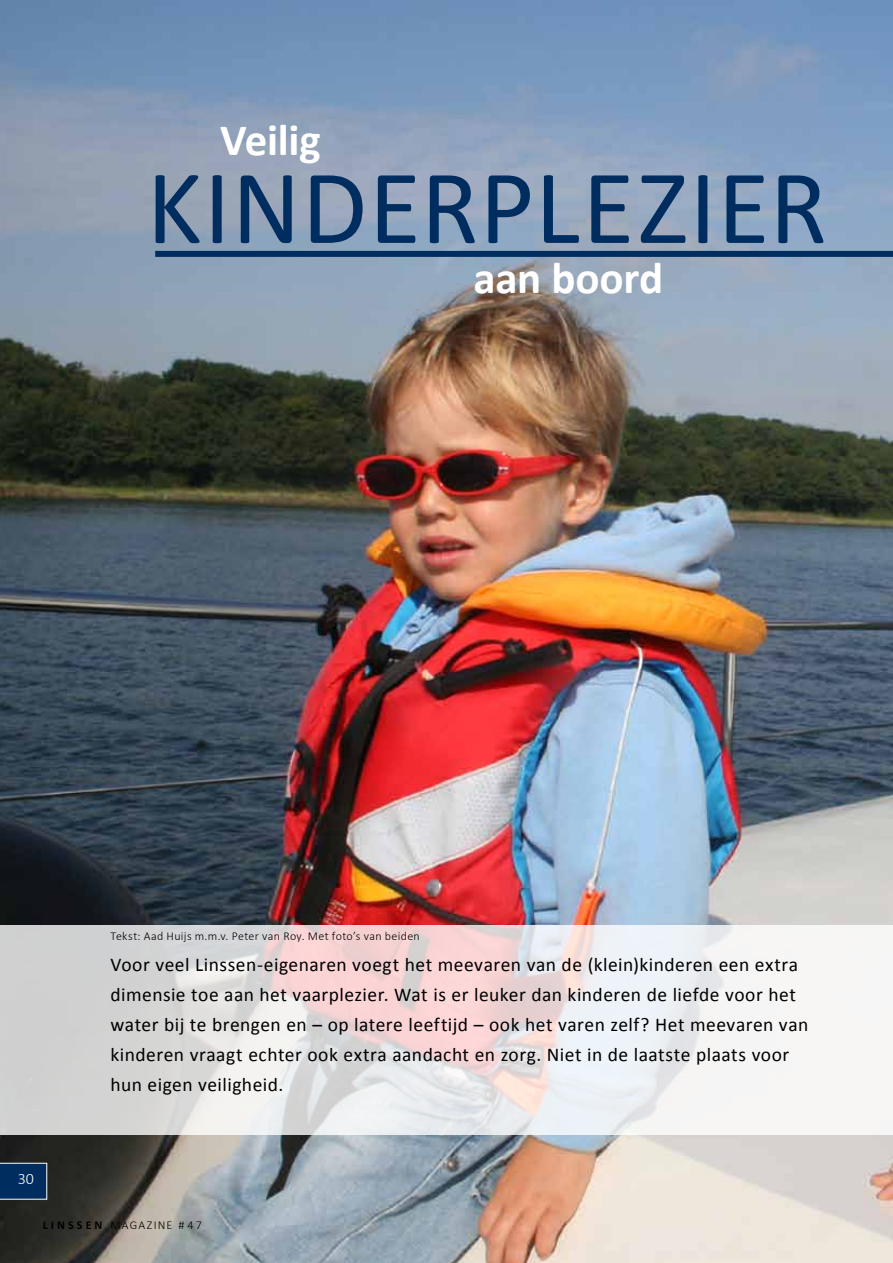
<style>
.page{position:relative;width:893px;height:1263px;background:#fff}
.page>*{position:absolute;margin:0;border:0;box-sizing:border-box;transform-origin:0 0}
.t1{font:106.65px "Calibri";letter-spacing:.01em;color:#002d5f}
.t2{font:700 45px "Calibri";letter-spacing:-.01em;color:#fff}
.t3{font:19.5px/30px "Calibri";letter-spacing:.02em;color:#000}
.t4{font:300 16.05px "Calibri";color:#fff}
.t5{font:300 12px "Calibri";letter-spacing:.03em;color:#000}
.t6{font:300 12px "Calibri";letter-spacing:.105em;color:#000}
.s1{font-weight:700}
</style>
<div class="page">
<img style="left:0;top:0;width:893px;height:1263px">
<svg style="left:0;top:925px;width:893px;height:210px"></svg>
<div style="left:155px;top:251px;width:738px;height:6px;background:#002d5f"></div>
<svg style="left:0;top:1163px;width:47px;height:36px;background:#0b3665"></svg>
<h2 class="t2" style="left:220px;top:111px;width:102px">Veilig</h2>
<h1 class="t1" style="left:147px;top:140px;width:682px">kinderplezier</h1>
<h2 class="t2" style="left:474px;top:249px;width:191px">aan boord</h2>
<p class="t5" style="left:111px;top:929px;width:311px">Tekst: Aad H uijs m.m.v. Peter van Roy. Met foto’s van beiden</p>
<p class="t3" style="left:111px;top:949px;width:699px">Voor veel Linssen-eigenaren voegt het meevaren van de (klein)kinderen een extra dimensie toe aan het vaarplezier. Wat is er leuker dan kinderen de liefde voor het water bij te brengen en – op latere leeftijd – ook het varen zelf? H et meevaren van kinderen vraagt echter ook extra aandacht en zorg. N iet in de laatste plaats voor hun eigen veiligheid.</p>
<p class="t4" style="left:18px;top:1169px;width:18px">30</p>
<p class="t6" style="left:43px;top:1217px;width:161px"><span class="s1">linssen</span> magazine #47</p>
</div>
